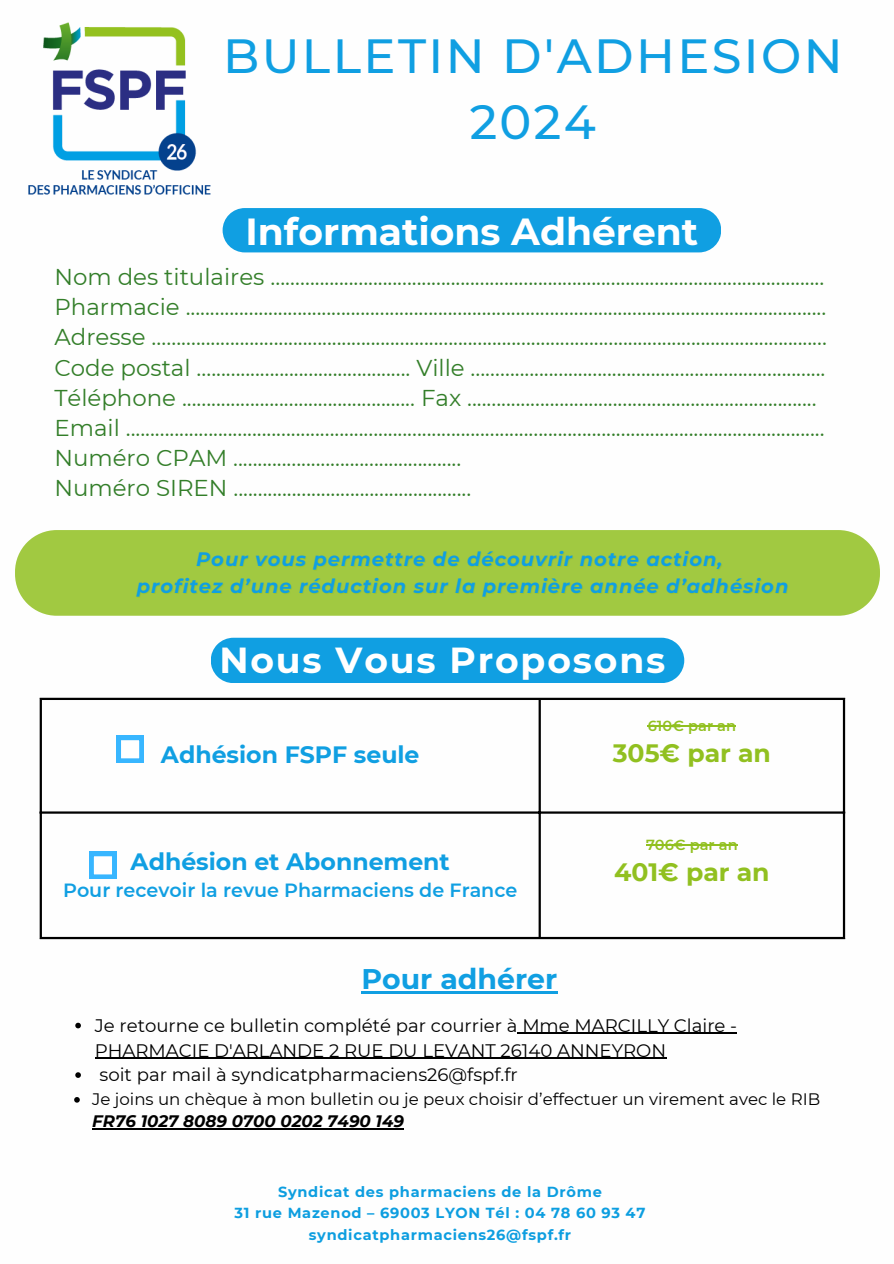
<style>
.page{position:relative;width:894px;height:1264px;background:#fff}
.page>*{position:absolute;margin:0;border:0;box-sizing:border-box;transform-origin:0 0}
.t1{font:500 47.85px/66.3px "Montserrat";letter-spacing:.05em;color:#109fe2;text-align:center}
.t2{font:700 37.65px "Montserrat";color:#fff}
.t3{font:700 36.15px "Montserrat";letter-spacing:.05em;color:#fff}
.t4{font:700 28.35px "Montserrat";color:#109fe2}
.t5{font:700 25.05px "Montserrat";color:#91c020}
.t6{font:700 23.55px "Montserrat";color:#109fe2}
.t7{font:22.95px/30.2px "Montserrat";color:#337e29;text-align:justify}
.t8{font:italic 700 19.5px "Montserrat";letter-spacing:.05em;color:#109fe2}
.t9{font:600 19.05px "Montserrat";color:#109fe2}
.t10{font:18.15px/24.8px "Montserrat";color:#000}
.t11{font:16.65px/22.5px "Montserrat";color:#000}
.t12{font:700 14.55px/21.3px "Montserrat";letter-spacing:.05em;color:#0d9ee0;text-align:center}
.t13{font:600 14.55px "Montserrat";color:#91c020}
.s1{font-weight:700;font-style:italic}
</style>
<div class="page">
<hr style="left:647px;top:725px;width:88px;height:1px;background:#91c020">
<hr style="left:645px;top:844px;width:92px;height:1px;background:#91c020">
<hr style="left:40px;top:700px;width:2px;height:236px;background:#000">
<hr style="left:538px;top:700px;width:2px;height:236px;background:#000">
<hr style="left:842px;top:700px;width:2px;height:236px;background:#000">
<hr style="left:40px;top:697px;width:804px;height:3px;background:#000">
<hr style="left:40px;top:811px;width:804px;height:2px;background:#000">
<hr style="left:40px;top:936px;width:804px;height:3px;background:#000">
<div style="left:15px;top:530px;width:864px;height:85px;background:#a1c941"></div>
<div style="left:222px;top:208px;width:499px;height:44px;background:#109fe2;border-radius:22px"></div>
<div style="left:211px;top:637px;width:473px;height:46px;background:#109fe2"></div>
<div style="left:116px;top:735px;width:28px;height:27px;background:#38b6ff"></div>
<svg style="left:121px;top:740px;width:19px;height:19px"></svg>
<div style="left:89px;top:851px;width:27px;height:28px;background:#38b6ff"></div>
<svg style="left:93px;top:856px;width:19px;height:19px"></svg>
<img style="left:28px;top:23px;width:183px;height:172px">
<hr style="left:361px;top:991px;width:196px;height:2px;background:#109fe2">
<svg style="left:75px;top:1022px;width:6px;height:6px"></svg>
<hr style="left:517px;top:1032px;width:220px;height:1px;background:#000">
<hr style="left:95px;top:1057px;width:571px;height:1px;background:#000">
<svg style="left:75px;top:1072px;width:6px;height:5px"></svg>
<svg style="left:74px;top:1097px;width:6px;height:5px"></svg>
<hr style="left:92px;top:1128px;width:312px;height:1px;background:#000">
<p class="t1" style="left:223px;top:22px;width:621px">BULLETIN D'ADHESION<br>2024</p>
<p class="t2" style="left:245px;top:208px;width:454px">Informations Adhérent</p>
<p class="t7" style="left:54px;top:262px;width:773px">Nom des titulaires ……….........................................................................................................<br>Pharmacie ....................................................................................................................................<br>Adresse ………..................................................................................................................................<br>Code postal …......................................... Ville ...……................................................................<br>Téléphone ................................................ Fax ........................................................................</p>
<p class="t7" style="left:54px;top:412px;width:771px">Email ................................................................................................................................................<br>Numéro CPAM ...............................................</p>
<p class="t7" style="left:54px;top:473px;width:418px">Numéro SIREN .................................................</p>
<p class="t8" style="left:196px;top:547px;width:528px">Pour vous permettre de découvrir notre action,</p>
<p class="t8" style="left:137px;top:574px;width:653px">profitez d’une réduction sur la première année d’adhésion</p>
<p class="t3" style="left:219px;top:638px;width:447px">Nous Vous Proposons</p>
<p class="t6" style="left:161px;top:740px;width:260px">Adhésion FSPF seule</p>
<p class="t6" style="left:131px;top:847px;width:320px">Adhésion et Abonnement</p>
<p class="t9" style="left:63px;top:878px;width:455px">Pour recevoir la revue Pharmaciens de France</p>
<p class="t13" style="left:647px;top:716px;width:90px">610€ par an</p>
<p class="t5" style="left:612px;top:738px;width:160px">305€ par an</p>
<p class="t13" style="left:645px;top:835px;width:93px">706€ par an</p>
<p class="t5" style="left:614px;top:857px;width:157px">401€ par an</p>
<p class="t4" style="left:361px;top:961px;width:197px">Pour adhérer</p>
<p class="t10" style="left:95px;top:1012px;width:643px">Je retourne ce bulletin complété par courrier à Mme MARCILLY Claire -<br>PHARMACIE D'ARLANDE 2 RUE DU LEVANT 26140 ANNEYRON</p>
<p class="t10" style="left:99px;top:1062px;width:419px">soit par mail à syndicatpharmaciens26@fspf.fr</p>
<p class="t11" style="left:92px;top:1087px;width:729px">Je joins un chèque à mon bulletin ou je peux choisir d’effectuer un virement avec le RIB<br><span class="s1">FR76 1027 8089 0700 0202 7490 149</span></p>
<p class="t12" style="left:278px;top:1180px;width:325px">Syndicat des pharmaciens de la Drôme</p>
<p class="t12" style="left:234px;top:1202px;width:412px">31 rue Mazenod – 69003 LYON Tél : 04 78 60 93 47 syndicatpharmaciens26@fspf.fr</p>
</div>
